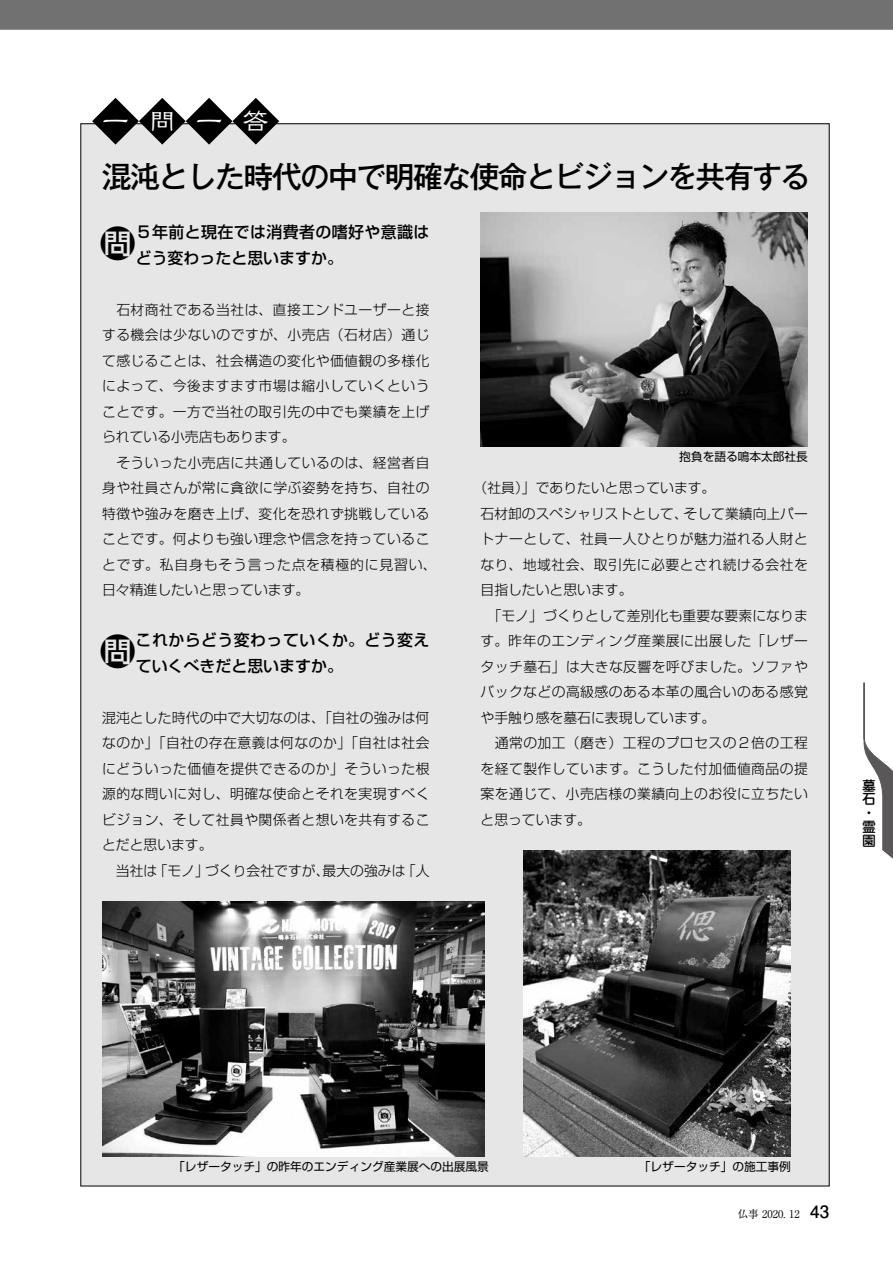
<style>
.page{position:relative;width:893px;height:1263px;background:#fff}
.page>*{position:absolute;margin:0;border:0;box-sizing:border-box;transform-origin:0 0}
.t1{font:500 36px "Shin Go Pro";color:#000}
.t2{font:500 29.7px "Gothic MB101 Pro";letter-spacing:-.05em;color:#000}
.t3{font:26.55px "Likurei Std";color:#fff}
.t4{font:500 15.9px/25.5px "Shin Go Pro";letter-spacing:.025em;color:#000}
.t5{font:300 13.8px/25.5px "Shin Go Pro";letter-spacing:.035em;color:#000}
.t6{font:500 13.8px/13.8px "Jun 34 Pro";color:#000;text-align:justify}
.t7{font:11.7px "Shin Go Pro";color:#000}
.t8{font:10.65px "Ryumin Pro";color:#000}
.s1{font-family:"Futo Go B101 Pro";font-weight:700;font-size:16.95px}
</style>
<div class="page">
<svg style="left:863px;top:682px;width:30px;height:177px"></svg>
<div style="left:0;top:0;width:893px;height:30px;background:#727171"></div>
<div style="left:81px;top:124px;width:748px;height:1062px;background:#e6e6e6"></div>
<svg style="left:92px;top:98px;width:187px;height:47px"></svg>
<img style="left:102px;top:901px;width:383px;height:255px">
<img style="left:523px;top:850px;width:268px;height:307px">
<img style="left:480px;top:213px;width:328px;height:233px">
<h3 class="t3" style="left:102px;top:104px;width:168px">一問一答</h3>
<h2 class="t2" style="left:102px;top:152px;width:710px">混沌とした時代の中で明確な使命とビジョンを共有する</h2>
<h1 class="t1" style="left:100px;top:214px;width:37px">問</h1>
<p class="t4" style="left:136px;top:217px;width:295px">５年前と現在では消費者の嗜好や意識はどう変わったと思いますか。</p>
<p class="t5" style="left:102px;top:295px;width:336px">　石材商社である当社は、直接エンドユーザーと接する機会は少ないのですが、小売店（石材店）通じて感じることは、社会構造の変化や価値観の多様化によって、今後ますます市場は縮小していくということです。一方で当社の取引先の中でも業績を上げられている小売店もあります。<br>　そういった小売店に共通しているのは、経営者自身や社員さんが常に貪欲に学ぶ姿勢を持ち、自社の特徴や強みを磨き上げ、変化を恐れず挑戦していることです。何よりも強い理念や信念を持っていることです。私自身もそう言った点を積極的に見習い、日々精進したいと思っています。</p>
<h1 class="t1" style="left:100px;top:622px;width:37px">問</h1>
<p class="t4" style="left:136px;top:626px;width:295px">これからどう変わっていくか。どう変えていくべきだと思いますか。</p>
<p class="t5" style="left:102px;top:703px;width:329px">混沌とした時代の中で大切なのは、「自社の強みは何なのか」「自社の存在意義は何なのか」「自社は社会にどういった価値を提供できるのか」そういった根源的な問いに対し、明確な使命とそれを実現すべくビジョン、そして社員や関係者と想いを共有することだと思います。<br>　当社は「モノ」づくり会社ですが、最大の強みは「人</p>
<p class="t7" style="left:679px;top:447px;width:130px">抱負を語る鳴本太郎社長</p>
<p class="t5" style="left:480px;top:474px;width:329px;text-indent:-7px">（社員）」でありたいと思っています。<br>石材卸のスペシャリストとして、そして業績向上パートナーとして、社員一人ひとりが魅力溢れる人財となり、地域社会、取引先に必要とされ続ける会社を目指したいと思います。<br>　「モノ」づくりとして差別化も重要な要素になります。昨年のエンディング産業展に出展した「レザータッチ墓石」は大きな反響を呼びました。ソファやバックなどの高級感のある本革の風合いのある感覚や手触り感を墓石に表現しています。<br>　通常の加工（磨き）工程のプロセスの２倍の工程を経て製作しています。こうした付加価値商品の提案を通じて、小売店様の業績向上のお役に立ちたいと思っています。</p>
<p class="t6" style="left:862px;top:777px;width:15px">墓石・霊園</p>
<p class="t7" style="left:173px;top:1157px;width:317px">「レザータッチ」の昨年のエンディング産業展への出展風景</p>
<p class="t7" style="left:639px;top:1157px;width:154px">「レザータッチ」の施工事例</p>
<p class="t8" style="left:737px;top:1206px;width:93px">仏事 2020. 12 <span class="s1">43</span></p>
</div>
